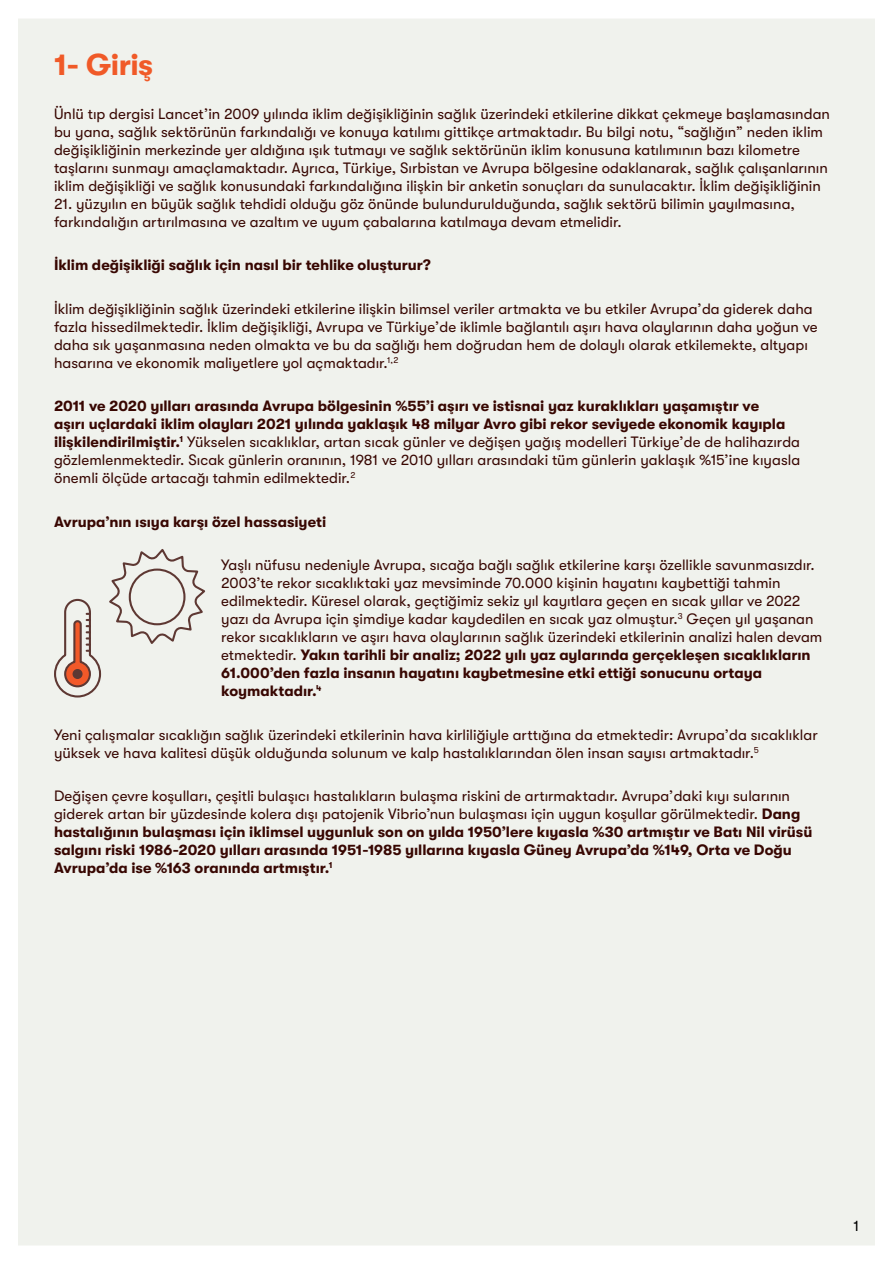
<style>
.page{position:relative;width:893px;height:1263px;background:#fff}
.page>*{position:absolute;margin:0;border:0;box-sizing:border-box;transform-origin:0 0}
.t1{font:700 30px "GT Walsheim Pro";letter-spacing:-.015em;color:#f05a28}
.t2{font:15px/18px "GT Walsheim Pro";color:#380702}
.t3{font:700 15px/18px "GT Walsheim Pro";letter-spacing:-.005em;color:#380702}
.t4{font:15px "GT Walsheim Pro";color:#000}
.s1{font-weight:700}
.s2{font-weight:400}
</style>
<div class="page">
<div style="left:18px;top:19px;width:857px;height:1226px;background:#f0f2ed"></div>
<svg style="left:53px;top:546px;width:155px;height:152px;background:#e4dfd9"></svg>
<h1 class="t1" style="left:54px;top:48px;width:101px">1- Giriş</h1>
<p class="t2" style="left:54px;top:104px;width:777px">Ünlü tıp dergisi Lancet’in 2009 yılında iklim değişikliğinin sağlık üzerindeki etkilerine dikkat çekmeye başlamasından bu yana, sağlık sektörünün farkındalığı ve konuya katılımı gittikçe artmaktadır. Bu bilgi notu, “sağlığın” neden iklim değişikliğinin merkezinde yer aldığına ışık tutmayı ve sağlık sektörünün iklim konusuna katılımının bazı kilometre taşlarını sunmayı amaçlamaktadır. Ayrıca, Türkiye, Sırbistan ve Avrupa bölgesine odaklanarak, sağlık çalışanlarının iklim değişikliği ve sağlık konusundaki farkındalığına ilişkin bir anketin sonuçları da sunulacaktır. İklim değişikliğinin</p>
<p class="t2" style="left:54px;top:194px;width:742px">21. yüzyılın en büyük sağlık tehdidi olduğu göz önünde bulundurulduğunda, sağlık sektörü bilimin yayılmasına, farkındalığın artırılmasına ve azaltım ve uyum çabalarına katılmaya devam etmelidir.</p>
<p class="t3" style="left:54px;top:256px;width:378px">İklim değişikliği sağlık için nasıl bir tehlike oluşturur?</p>
<p class="t2" style="left:54px;top:300px;width:765px">İklim değişikliğinin sağlık üzerindeki etkilerine ilişkin bilimsel veriler artmakta ve bu etkiler Avrupa’da giderek daha fazla hissedilmektedir. İklim değişikliği, Avrupa ve Türkiye’de iklimle bağlantılı aşırı hava olaylarının daha yoğun ve daha sık yaşanmasına neden olmakta ve bu da sağlığı hem doğrudan hem de dolaylı olarak etkilemekte, altyapı hasarına ve ekonomik maliyetlere yol açmaktadır.<sup>1,2</sup></p>
<p class="t2" style="left:54px;top:397px;width:748px"><span class="s1">2011 ve 2020 yılları arasında Avrupa bölgesinin %55’i aşırı ve istisnai yaz kuraklıkları yaşamıştır ve<br>aşırı uçlardaki iklim olayları 2021 yılında yaklaşık 48 milyar Avro gibi rekor seviyede ekonomik kayıpla ilişkilendirilmiştir.</span><sup>1</sup> Yükselen sıcaklıklar, artan sıcak günler ve değişen yağış modelleri Türkiye’de de halihazırda gözlemlenmektedir. Sıcak günlerin oranının, 1981 ve 2010 yılları arasındaki tüm günlerin yaklaşık %15’ine kıyasla önemli ölçüde artacağı tahmin edilmektedir.<sup>2</sup></p>
<p class="t3" style="left:54px;top:512px;width:274px">Avrupa’nın ısıya karşı özel hassasiyeti</p>
<p class="t2" style="left:221px;top:556px;width:603px">Yaşlı nüfusu nedeniyle Avrupa, sıcağa bağlı sağlık etkilerine karşı özellikle savunmasızdır.<br>2003’te rekor sıcaklıktaki yaz mevsiminde 70.000 kişinin hayatını kaybettiği tahmin edilmektedir. Küresel olarak, geçtiğimiz sekiz yıl kayıtlara geçen en sıcak yıllar ve 2022 yazı da Avrupa için şimdiye kadar kaydedilen en sıcak yaz olmuştur.<sup>3</sup> Geçen yıl yaşanan rekor sıcaklıkların ve aşırı hava olaylarının sağlık üzerindeki etkilerinin analizi halen devam etmektedir. <span class="s1">Yakın tarihli bir analiz; 2022 yılı yaz aylarında gerçekleşen sıcaklıkların 61.000’den fazla insanın hayatını kaybetmesine etki ettiği sonucunu ortaya koymaktadır.</span><sup>4</sup></p>
<p class="t2" style="left:54px;top:726px;width:765px">Yeni çalışmalar sıcaklığın sağlık üzerindeki etkilerinin hava kirliliğiyle arttığına da etmektedir: Avrupa’da sıcaklıklar yüksek ve hava kalitesi düşük olduğunda solunum ve kalp hastalıklarından ölen insan sayısı artmaktadır.<sup>5</sup></p>
<p class="t3" style="left:54px;top:787px;width:760px"><span class="s2">Değişen çevre koşulları, çeşitli bulaşıcı hastalıkların bulaşma riskini de artırmaktadır. Avrupa’daki kıyı sularının giderek artan bir yüzdesinde kolera dışı patojenik Vibrio’nun bulaşması için uygun koşullar görülmektedir.</span> Dang hastalığının bulaşması için iklimsel uygunluk son on yılda 1950’lere kıyasla %30 artmıştır ve Batı Nil virüsü salgını riski 1986-2020 yılları arasında 1951-1985 yıllarına kıyasla Güney Avrupa’da %149, Orta ve Doğu Avrupa’da ise %163 oranında artmıştır.<sup>1</sup></p>
<p class="t4" style="left:854px;top:1217px;width:7px">1</p>
</div>
